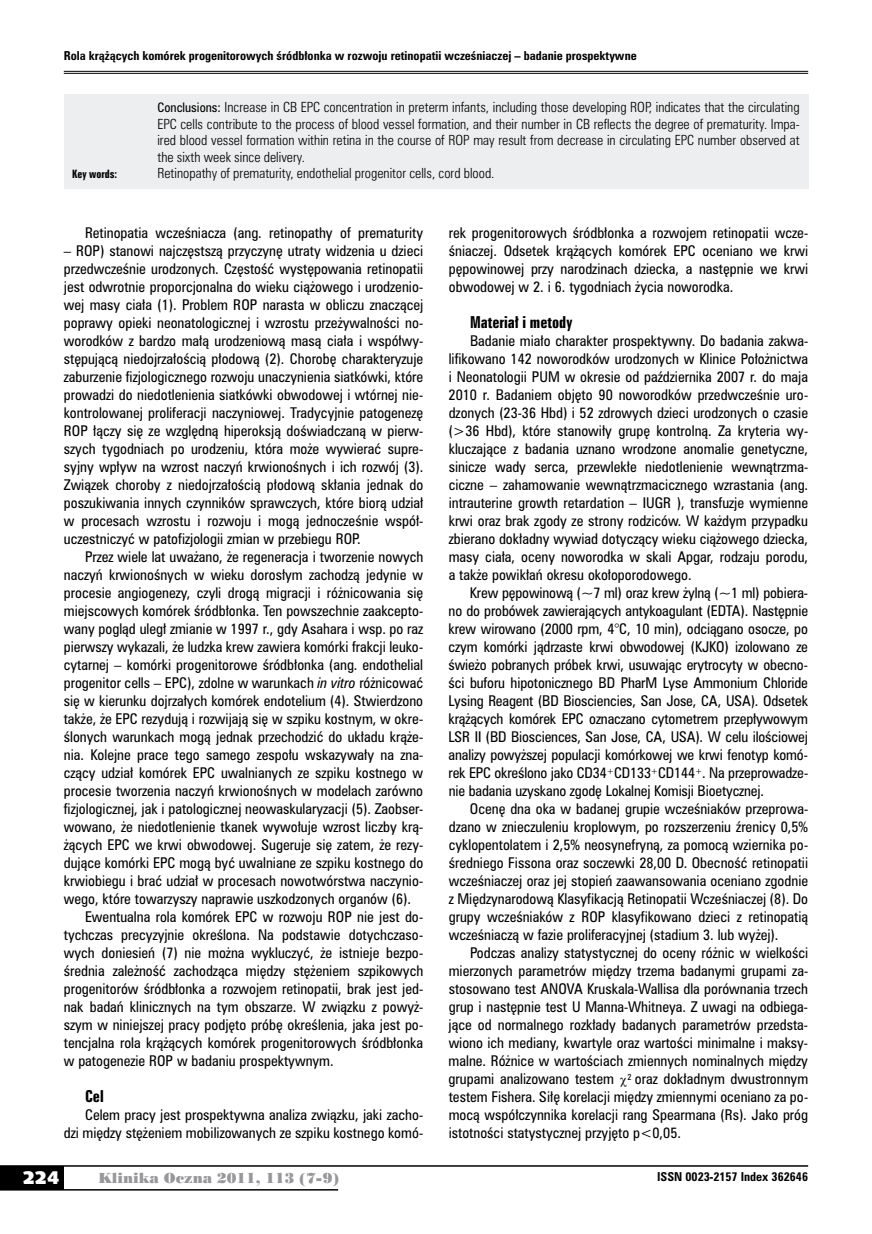
<style>
.page{position:relative;width:872px;height:1234px;background:#fff}
.page>*{position:absolute;margin:0;border:0;box-sizing:border-box;transform-origin:0 0}
.t1{font:18px "Humanst 531 U Blk PL";color:#fff}
.t2{font:15px "Zurich Bd X Cn PL";color:#000}
.t3{font:13.5px/18px "Zurich Cn PL";color:#000;text-align:justify}
.t4{font:13.5px "Poster Bodoni PL";color:#98989c}
.t5{font:12.75px/16.5px "Zurich Lt Cn PL";color:#000;text-align:justify}
.t6{font:700 11.25px "Zurich Cn PL";color:#000}
.t7{font:10.5px "Zurich Bd X Cn PL";color:#000}
.s1{font-family:"Zurich Cn PL";font-size:12px}
.s2{font-style:italic}
</style>
<div class="page">
<div style="left:0;top:1165px;width:64px;height:24px;background:#000"></div>
<hr style="left:0;top:1164px;width:808px;height:2px;background:#000">
<hr style="left:0;top:1188px;width:338px;height:2px;background:#000">
<hr style="left:64px;top:71px;width:744px;height:1px;background:#000">
<hr style="left:64px;top:73px;width:744px;height:1px;background:#000">
<div style="left:64px;top:94px;width:744px;height:94px;background:#edeeef"></div>
<p class="t6" style="left:64px;top:48px;width:574px">Rola krążących komórek progenitorowych śródbłonka w rozwoju retinopatii wcześniaczej – badanie prospektywne</p>
<p class="t5" style="left:157px;top:99px;width:644px"><span class="s1">Conclusions:</span> Increase in CB EPC concentration in preterm infants, including those developing ROP, indicates that the circulating EPC cells contribute to the process of blood vessel formation, and their number in CB reflects the degree of prematurity. Impa&shy;ired blood vessel formation within retina in the course of ROP may result from decrease in circulating EPC number observed at the sixth week since delivery.</p>
<p class="t7" style="left:72px;top:167px;width:46px">Key words:</p>
<p class="t5" style="left:157px;top:165px;width:338px">Retinopathy of prematurity, endothelial progenitor cells, cord blood.</p>
<p class="t3" style="left:85px;top:223px;width:340px">Retinopatia wcześniacza (ang. retinopathy of prematurity</p>
<p class="t3" style="left:64px;top:241px;width:361px">– ROP) stanowi najczęstszą przyczynę utraty widzenia u dzieci przedwcześnie urodzonych. Częstość występowania retinopatii jest odwrotnie proporcjonalna do wieku ciążowego i urodzenio&shy;wej masy ciała (1). Problem ROP narasta w obliczu znaczącej poprawy opieki neonatologicznej i wzrostu przeżywalności no&shy;worodków z bardzo małą urodzeniową masą ciała i współwy&shy;stępującą niedojrzałością płodową (2). Chorobę charakteryzuje zaburzenie fizjologicznego rozwoju unaczynienia siatkówki, które prowadzi do niedotlenienia siatkówki obwodowej i wtórnej nie&shy;kontrolowanej proliferacji naczyniowej. Tradycyjnie patogenezę ROP łączy się ze względną hiperoksją doświadczaną w pierw&shy;szych tygodniach po urodzeniu, która może wywierać supre&shy;syjny wpływ na wzrost naczyń krwionośnych i ich rozwój (3).<br>Związek choroby z niedojrzałością płodową skłania jednak do poszukiwania innych czynników sprawczych, które biorą udział w procesach wzrostu i rozwoju i mogą jednocześnie współ&shy;uczestniczyć w patofizjologii zmian w przebiegu ROP.</p>
<p class="t3" style="left:85px;top:547px;width:339px">Przez wiele lat uważano, że regeneracja i tworzenie nowych</p>
<p class="t3" style="left:64px;top:565px;width:361px">naczyń krwionośnych w wieku dorosłym zachodzą jedynie w</p>
<p class="t3" style="left:64px;top:583px;width:361px">procesie angiogenezy, czyli drogą migracji i różnicowania się</p>
<p class="t3" style="left:64px;top:601px;width:361px">miejscowych komórek śródbłonka. Ten powszechnie zaakcepto-</p>
<p class="t3" style="left:64px;top:619px;width:361px">wany pogląd uległ zmianie w 1997 r., gdy Asahara i wsp. po raz</p>
<p class="t3" style="left:64px;top:637px;width:361px">pierwszy wykazali, że ludzka krew zawiera komórki frakcji leuko-</p>
<p class="t3" style="left:64px;top:655px;width:361px">cytarnej – komórki progenitorowe śródbłonka (ang. endothelial</p>
<p class="t3" style="left:64px;top:673px;width:361px">progenitor cells – EPC), zdolne w warunkach <span class="s2">in vitro</span> różnicować</p>
<p class="t3" style="left:64px;top:691px;width:361px">się w kierunku dojrzałych komórek endotelium (4). Stwierdzono</p>
<p class="t3" style="left:64px;top:709px;width:361px">także, że EPC rezydują i rozwijają się w szpiku kostnym, w okre-</p>
<p class="t3" style="left:64px;top:727px;width:361px">ślonych warunkach mogą jednak przechodzić do układu krąże-</p>
<p class="t3" style="left:64px;top:745px;width:361px">nia. Kolejne prace tego samego zespołu wskazywały na zna-</p>
<p class="t3" style="left:64px;top:763px;width:361px">czący udział komórek EPC uwalnianych ze szpiku kostnego w</p>
<p class="t3" style="left:64px;top:781px;width:361px">procesie tworzenia naczyń krwionośnych w modelach zarówno</p>
<p class="t3" style="left:64px;top:799px;width:361px">fizjologicznej, jak i patologicznej neowaskularyzacji (5). Zaobser-</p>
<p class="t3" style="left:64px;top:817px;width:361px">wowano, że niedotlenienie tkanek wywołuje wzrost liczby krą-</p>
<p class="t3" style="left:64px;top:835px;width:361px">żących EPC we krwi obwodowej. Sugeruje się zatem, że rezy-</p>
<p class="t3" style="left:64px;top:853px;width:361px">dujące komórki EPC mogą być uwalniane ze szpiku kostnego do</p>
<p class="t3" style="left:64px;top:871px;width:361px">krwiobiegu i brać udział w procesach nowotwórstwa naczynio-</p>
<p class="t3" style="left:64px;top:889px;width:348px">wego, które towarzyszy naprawie uszkodzonych organów (6).</p>
<p class="t3" style="left:85px;top:907px;width:339px">Ewentualna rola komórek EPC w rozwoju ROP nie jest do-</p>
<p class="t3" style="left:64px;top:925px;width:361px">tychczas precyzyjnie określona. Na podstawie dotychczaso-</p>
<p class="t3" style="left:64px;top:943px;width:361px">wych doniesień (7) nie można wykluczyć, że istnieje bezpo-</p>
<p class="t3" style="left:64px;top:961px;width:361px">średnia zależność zachodząca między stężeniem szpikowych</p>
<p class="t3" style="left:64px;top:979px;width:361px">progenitorów śródbłonka a rozwojem retinopatii, brak jest jed-</p>
<p class="t3" style="left:64px;top:997px;width:361px">nak badań klinicznych na tym obszarze. W związku z powyż-</p>
<p class="t3" style="left:64px;top:1015px;width:361px">szym w niniejszej pracy podjęto próbę określenia, jaka jest po-</p>
<p class="t3" style="left:64px;top:1033px;width:361px">tencjalna rola krążących komórek progenitorowych śródbłonka</p>
<p class="t3" style="left:64px;top:1051px;width:271px">w patogenezie ROP w badaniu prospektywnym.</p>
<p class="t2" style="left:85px;top:1086px;width:20px">Cel</p>
<p class="t3" style="left:64px;top:1105px;width:361px;text-align:right">Celem pracy jest prospektywna analiza związku, jaki zacho-<br>dzi między stężeniem mobilizowanych ze szpiku kostnego komó-</p>
<p class="t3" style="left:449px;top:223px;width:361px">rek progenitorowych śródbłonka a rozwojem retinopatii wcze&shy;śniaczej. Odsetek krążących komórek EPC oceniano we krwi pępowinowej przy narodzinach dziecka, a następnie we krwi obwodowej w 2. i 6. tygodniach życia noworodka.</p>
<p class="t2" style="left:470px;top:312px;width:104px">Materiał i metody</p>
<p class="t3" style="left:448px;top:331px;width:361px;text-indent:21px">Badanie miało charakter prospektywny. Do badania zakwa&shy;lifikowano 142 noworodków urodzonych w Klinice Położnictwa i Neonatologii PUM w okresie od października 2007 r. do maja 2010 r. Badaniem objęto 90 noworodków przedwcześnie uro&shy;dzonych (23-36 Hbd) i 52 zdrowych dzieci urodzonych o czasie (&gt;36 Hbd), które stanowiły grupę kontrolną. Za kryteria wy&shy;kluczające z badania uznano wrodzone anomalie genetyczne, sinicze wady serca, przewlekłe niedotlenienie wewnątrzma&shy;ciczne – zahamowanie wewnątrzmacicznego wzrastania (ang. intrauterine growth retardation <span class="s2">–</span> IUGR ), transfuzje wymienne krwi oraz brak zgody ze strony rodziców. W każdym przypadku zbierano dokładny wywiad dotyczący wieku ciążowego dziecka, masy ciała, oceny noworodka w skali Apgar, rodzaju porodu, a także powikłań okresu okołoporodowego.</p>
<p class="t3" style="left:448px;top:583px;width:361px;text-indent:21px">Krew pępowinową (~7 ml) oraz krew żylną (~1 ml) pobiera&shy;no do probówek zawierających antykoagulant (EDTA). Następnie krew wirowano (2000 rpm, 4°C, 10 min), odciągano osocze, po czym komórki jądrzaste krwi obwodowej (KJKO) izolowano ze świeżo pobranych próbek krwi, usuwając erytrocyty w obecno&shy;ści buforu hipotonicznego BD PharM Lyse Ammonium Chloride Lysing Reagent (BD Biosciencies, San Jose, CA, USA). Odsetek krążących komórek EPC oznaczano cytometrem przepływowym LSR II (BD Biosciences, San Jose, CA, USA). W celu ilościowej analizy powyższej populacji komórkowej we krwi fenotyp komó&shy;rek EPC określono jako CD34<sup>+</sup>CD133<sup>+</sup>CD144<sup>+</sup>. Na przeprowadze&shy;nie badania uzyskano zgodę Lokalnej Komisji Bioetycznej.</p>
<p class="t3" style="left:449px;top:799px;width:361px;text-indent:21px">Ocenę dna oka w badanej grupie wcześniaków przeprowa&shy;dzano w znieczuleniu kroplowym, po rozszerzeniu źrenicy 0,5% cyklopentolatem i 2,5% neosynefryną, za pomocą wziernika po&shy;średniego Fissona oraz soczewki 28,00 D. Obecność retinopatii wcześniaczej oraz jej stopień zaawansowania oceniano zgodnie z Międzynarodową Klasyfikacją Retinopatii Wcześniaczej (8). Do grupy wcześniaków z ROP klasyfikowano dzieci z retinopatią wcześniaczą w fazie proliferacyjnej (stadium 3. lub wyżej).</p>
<p class="t3" style="left:448px;top:943px;width:361px;text-indent:21px">Podczas analizy statystycznej do oceny różnic w wielkości mierzonych parametrów między trzema badanymi grupami za&shy;stosowano test ANOVA Kruskala-Wallisa dla porównania trzech grup i następnie test U Manna-Whitneya. Z uwagi na odbiega&shy;jące od normalnego rozkłady badanych parametrów przedsta&shy;wiono ich mediany, kwartyle oraz wartości minimalne i maksy&shy;malne. Różnice w wartościach zmiennych nominalnych między grupami analizowano testem <sup>2</sup> oraz dokładnym dwustronnym testem Fishera. Siłę korelacji między zmiennymi oceniano za po&shy;mocą współczynnika korelacji rang Spearmana (Rs). Jako próg istotności statystycznej przyjęto p&lt;0,05.</p>
<h1 class="t1" style="left:23px;top:1165px;width:38px">224</h1>
<p class="t4" style="left:99px;top:1168px;width:242px">Klinika Oczna 2011, 113 (7-9)</p>
<p class="t6" style="left:657px;top:1168px;width:152px">ISSN 0023-2157 Index 362646</p>
</div>
